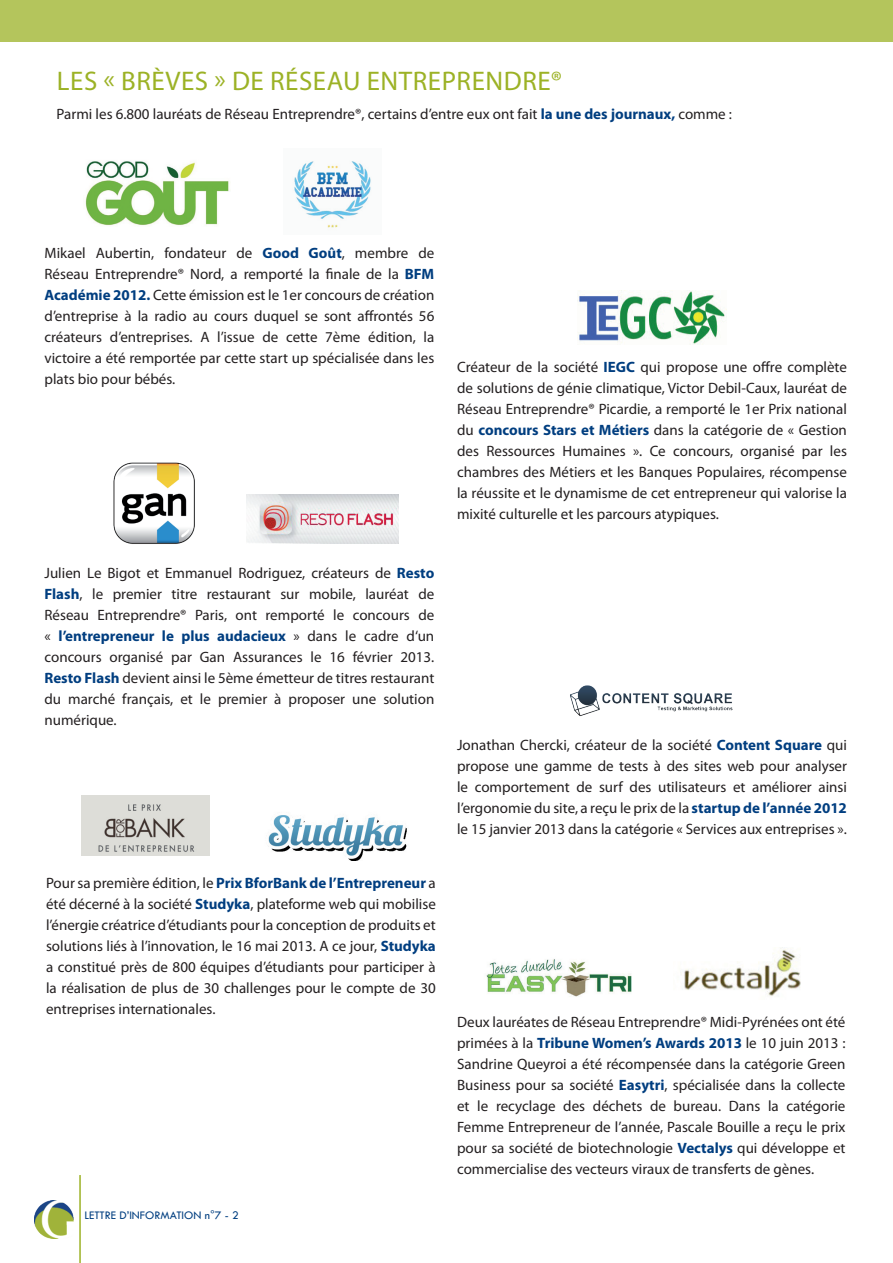
<style>
.page{position:relative;width:893px;height:1263px;background:#fff}
.page>*{position:absolute;margin:0;border:0;box-sizing:border-box;transform-origin:0 0}
.t1{font:27px "Myriad Pro";letter-spacing:.02em;color:#9cb226}
.t2{font:15px/21px "Myriad Pro";color:#231f20;text-align:justify}
.t3{font:12px "Tw Cen";color:#013e80}
.s1{font-weight:700;color:#013e80}
</style>
<div class="page">
<div style="left:0;top:0;width:893px;height:42px;background:#b4c55c"></div>
<img style="left:34px;top:1200px;width:40px;height:39px">
<hr style="left:79px;top:1175px;width:2px;height:88px;background:#9cb226">
<img style="left:85px;top:161px;width:144px;height:65px">
<img style="left:294px;top:161px;width:77px;height:67px">
<img style="left:577px;top:291px;width:150px;height:53px">
<img style="left:570px;top:685px;width:163px;height:31px">
<img style="left:247px;top:494px;width:151px;height:49px">
<img style="left:113px;top:462px;width:82px;height:82px">
<img style="left:81px;top:795px;width:128px;height:60px">
<img style="left:268px;top:815px;width:139px;height:46px">
<img style="left:486px;top:959px;width:146px;height:38px">
<img style="left:680px;top:947px;width:121px;height:49px">
<h1 class="t1" style="left:57px;top:64px;width:124px">Les « brèves</h1>
<h1 class="t1" style="left:214px;top:64px;width:86px">» de Réseau</h1>
<h1 class="t1" style="left:367px;top:64px;width:31px">Entreprendre</h1>
<h1 class="t1" style="left:551px;top:64px;width:13px">®</h1>
<p class="t2" style="left:57px;top:104px;width:677px">Parmi les 6.800 lauréats de Réseau Entreprendre®, certains d’entre eux ont fait <span class="s1">la une des journaux,</span> comme :</p>
<p class="t2" style="left:44px;top:242px;width:391px">Mikael Aubertin, fondateur de <span class="s1">Good Goût</span>, membre de Réseau Entreprendre® Nord, a remporté la finale de la <span class="s1">BFM Académie 2012.</span> Cette émission est le 1er concours de création d’entreprise à la radio au cours duquel se sont affrontés 56 créateurs d’entreprises. A l’issue de cette 7ème édition, la victoire a été remportée par cette start up spécialisée dans les plats bio pour bébés.</p>
<p class="t2" style="left:44px;top:562px;width:391px">Julien Le Bigot et Emmanuel Rodriguez, créateurs de <span class="s1">Resto Flash</span>, le premier titre restaurant sur mobile, lauréat de Réseau Entreprendre® Paris, ont remporté le concours de « <span class="s1">l’entrepreneur le plus audacieux</span> » dans le cadre d‘un concours organisé par Gan Assurances le 16 février 2013.<br><span class="s1">Resto Flash</span> devient ainsi le 5ème émetteur de titres restaurant du marché français, et le premier à proposer une solution numérique.</p>
<p class="t2" style="left:46px;top:872px;width:391px">Pour sa première édition, le <span class="s1">Prix BforBank de l’Entrepreneur</span> a été décerné à la société <span class="s1">Studyka</span>, plateforme web qui mobilise l’énergie créatrice d’étudiants pour la conception de produits et solutions liés à l’innovation, le 16 mai 2013. A ce jour, <span class="s1">Studyka </span>a constitué près de 800 équipes d’étudiants pour participer à la réalisation de plus de 30 challenges pour le compte de 30 entreprises internationales.</p>
<p class="t3" style="left:84px;top:1208px;width:156px">LETTRE D’INFORMATION n°7 - 2</p>
<p class="t2" style="left:457px;top:356px;width:391px">Créateur de la société <span class="s1">IEGC</span> qui propose une offre complète de solutions de génie climatique, Victor Debil-Caux, lauréat de Réseau Entreprendre® Picardie, a remporté le 1er Prix national du <span class="s1">concours Stars et Métiers</span> dans la catégorie de « Gestion des Ressources Humaines ». Ce concours, organisé par les chambres des Métiers et les Banques Populaires, récompense la réussite et le dynamisme de cet entrepreneur qui valorise la mixité culturelle et les parcours atypiques.</p>
<p class="t2" style="left:457px;top:734px;width:391px">Jonathan Chercki, créateur de la société <span class="s1">Content Square</span> qui propose une gamme de tests à des sites web pour analyser le comportement de surf des utilisateurs et améliorer ainsi l’ergonomie du site, a reçu le prix de la <span class="s1">startup de l’année 2012 </span>le 15 janvier 2013 dans la catégorie « Services aux entreprises ».</p>
<p class="t2" style="left:457px;top:1011px;width:390px">Deux lauréates de Réseau Entreprendre® Midi-Pyrénées ont été primées à la <span class="s1">Tribune Women’s Awards 2013</span> le 10 juin 2013 :<br>Sandrine Queyroi a été récompensée dans la catégorie Green Business pour sa société <span class="s1">Easytri</span>, spécialisée dans la collecte et le recyclage des déchets de bureau. Dans la catégorie Femme Entrepreneur de l’année, Pascale Bouille a reçu le prix pour sa société de biotechnologie <span class="s1">Vectalys</span> qui développe et commercialise des vecteurs viraux de transferts de gènes.</p>
</div>
